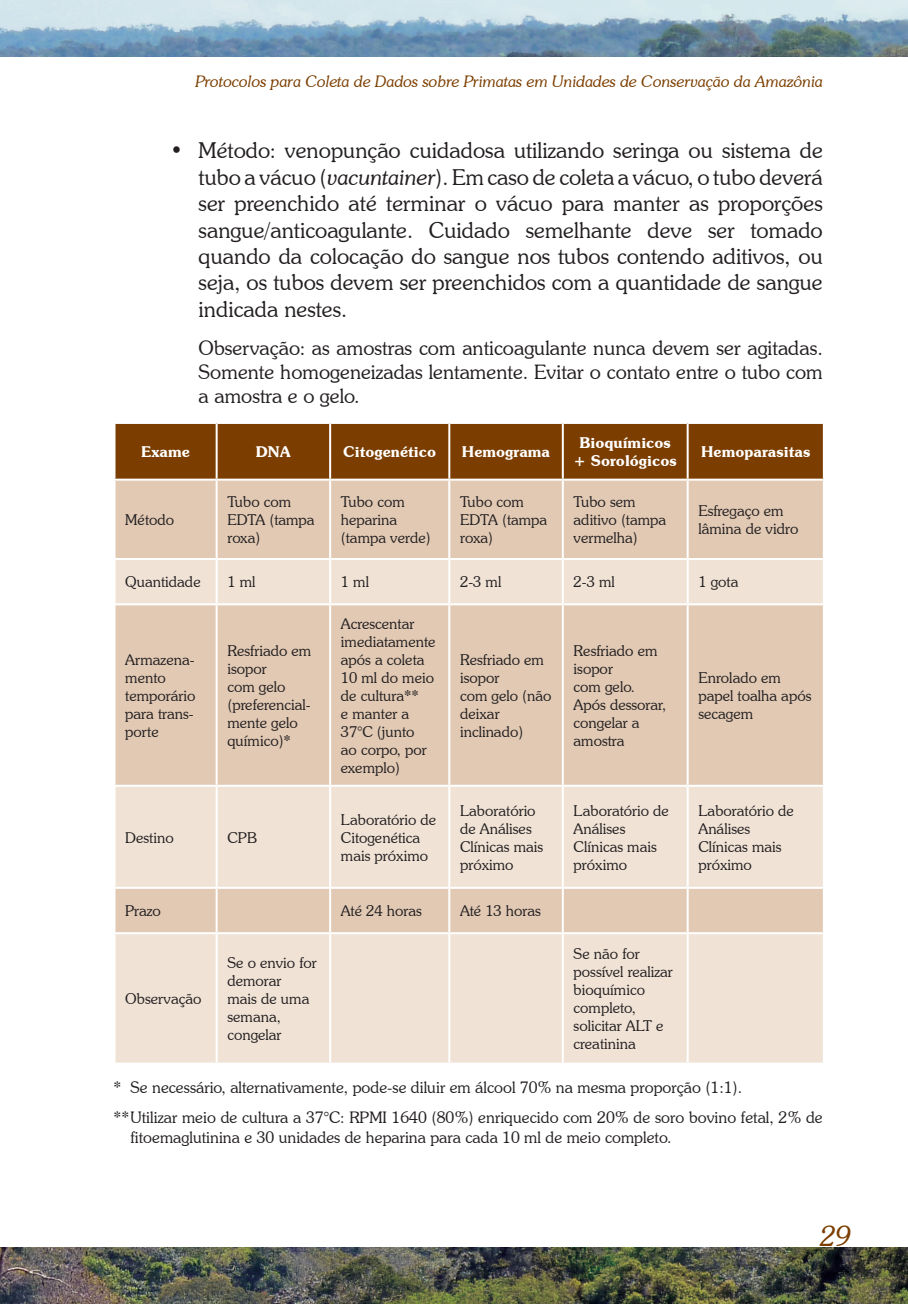
<style>
.page{position:relative;width:908px;height:1304px;background:#fff}
.page>*{position:absolute;margin:0;border:0;box-sizing:border-box;transform-origin:0 0}
.t1{font:italic 300 28px "Souvenir IT Cby BT";color:#7c3e00}
.t2{font:300 22px/26.4px "Souvenir IT Cby BT";color:#231f20;text-align:justify}
.t3{font:300 20px/24px "Souvenir IT Cby BT";color:#231f20;text-align:justify}
.t4{font:300 16px/30.6px "Souvenir IT Cby BT";color:#231f20}
.t5{font:italic 300 16px "Souvenir IT Cby BT";color:#7c3e00}
.t6{font:300 15px/18px "Souvenir IT Cby BT";color:#231f20}
.t7{font:600 15px/18px "Souvenir IT Cby BT";color:#fff;text-align:center}
.s1{font-style:italic}
</style>
<div class="page">
<img style="left:0;top:0;width:907px;height:57px">
<img style="left:0;top:1247px;width:907px;height:57px">
<div style="left:115px;top:424px;width:707px;height:55px;background:#7c3e00"></div>
<div style="left:115px;top:481px;width:707px;height:77px;background:#e1c9b4"></div>
<svg style="left:115px;top:560px;width:707px;height:503px;background:#e9d7c7"></svg>
<hr style="left:215px;top:424px;width:2px;height:55px;background:#fff">
<hr style="left:329px;top:424px;width:2px;height:55px;background:#fff">
<hr style="left:448px;top:424px;width:2px;height:55px;background:#fff">
<hr style="left:561px;top:424px;width:2px;height:55px;background:#fff">
<hr style="left:686px;top:424px;width:2px;height:55px;background:#fff">
<hr style="left:215px;top:481px;width:2px;height:77px;background:#fff">
<hr style="left:329px;top:481px;width:2px;height:77px;background:#fff">
<hr style="left:448px;top:481px;width:2px;height:77px;background:#fff">
<hr style="left:561px;top:481px;width:2px;height:77px;background:#fff">
<hr style="left:686px;top:481px;width:2px;height:77px;background:#fff">
<hr style="left:215px;top:560px;width:2px;height:43px;background:#fff">
<hr style="left:329px;top:560px;width:2px;height:43px;background:#fff">
<hr style="left:448px;top:560px;width:2px;height:43px;background:#fff">
<hr style="left:561px;top:560px;width:2px;height:43px;background:#fff">
<hr style="left:686px;top:560px;width:2px;height:43px;background:#fff">
<hr style="left:113px;top:603px;width:103px;height:2px;background:#fff">
<hr style="left:216px;top:603px;width:114px;height:2px;background:#fff">
<hr style="left:215px;top:605px;width:2px;height:180px;background:#fff">
<hr style="left:330px;top:603px;width:119px;height:2px;background:#fff">
<hr style="left:329px;top:605px;width:2px;height:180px;background:#fff">
<hr style="left:449px;top:603px;width:113px;height:2px;background:#fff">
<hr style="left:448px;top:605px;width:2px;height:180px;background:#fff">
<hr style="left:562px;top:603px;width:125px;height:2px;background:#fff">
<hr style="left:561px;top:605px;width:2px;height:180px;background:#fff">
<hr style="left:687px;top:603px;width:137px;height:2px;background:#fff">
<hr style="left:686px;top:605px;width:2px;height:180px;background:#fff">
<hr style="left:113px;top:785px;width:103px;height:2px;background:#fff">
<hr style="left:216px;top:785px;width:114px;height:2px;background:#fff">
<hr style="left:215px;top:787px;width:2px;height:100px;background:#fff">
<hr style="left:330px;top:785px;width:119px;height:2px;background:#fff">
<hr style="left:329px;top:787px;width:2px;height:100px;background:#fff">
<hr style="left:449px;top:785px;width:113px;height:2px;background:#fff">
<hr style="left:448px;top:787px;width:2px;height:100px;background:#fff">
<hr style="left:562px;top:785px;width:125px;height:2px;background:#fff">
<hr style="left:561px;top:787px;width:2px;height:100px;background:#fff">
<hr style="left:687px;top:785px;width:137px;height:2px;background:#fff">
<hr style="left:686px;top:787px;width:2px;height:100px;background:#fff">
<hr style="left:113px;top:887px;width:103px;height:2px;background:#fff">
<hr style="left:216px;top:887px;width:114px;height:2px;background:#fff">
<hr style="left:215px;top:889px;width:2px;height:43px;background:#fff">
<hr style="left:330px;top:887px;width:119px;height:2px;background:#fff">
<hr style="left:329px;top:889px;width:2px;height:43px;background:#fff">
<hr style="left:449px;top:887px;width:113px;height:2px;background:#fff">
<hr style="left:448px;top:889px;width:2px;height:43px;background:#fff">
<hr style="left:562px;top:887px;width:125px;height:2px;background:#fff">
<hr style="left:561px;top:889px;width:2px;height:43px;background:#fff">
<hr style="left:687px;top:887px;width:137px;height:2px;background:#fff">
<hr style="left:686px;top:889px;width:2px;height:43px;background:#fff">
<hr style="left:113px;top:932px;width:103px;height:2px;background:#fff">
<hr style="left:216px;top:932px;width:114px;height:2px;background:#fff">
<hr style="left:215px;top:934px;width:2px;height:129px;background:#fff">
<hr style="left:330px;top:932px;width:119px;height:2px;background:#fff">
<hr style="left:329px;top:934px;width:2px;height:129px;background:#fff">
<hr style="left:449px;top:932px;width:113px;height:2px;background:#fff">
<hr style="left:448px;top:934px;width:2px;height:129px;background:#fff">
<hr style="left:562px;top:932px;width:125px;height:2px;background:#fff">
<hr style="left:561px;top:934px;width:2px;height:129px;background:#fff">
<hr style="left:687px;top:932px;width:137px;height:2px;background:#fff">
<hr style="left:686px;top:934px;width:2px;height:129px;background:#fff">
<p class="t5" style="left:195px;top:72px;width:628px">Protocolos para Coleta de Dados sobre Primatas em Unidades de Conservação da Amazônia</p>
<p class="t2" style="left:198px;top:137px;width:625px;text-indent:-28px">• Método: venopunção cuidadosa utilizando seringa ou sistema de tubo a vácuo (<span class="s1">vacuntainer</span>). Em caso de coleta a vácuo, o tubo deverá ser preenchido até terminar o vácuo para manter as proporções sangue/anticoagulante. Cuidado semelhante deve ser tomado quando da colocação do sangue nos tubos contendo aditivos, ou seja, os tubos devem ser preenchidos com a quantidade de sangue indicada nestes.</p>
<h3 class="t3" style="left:198px;top:335px;width:625px">Observação: as amostras com anticoagulante nunca devem ser agitadas.<br>Somente homogeneizadas lentamente. Evitar o contato entre o tubo com a amostra e o gelo.</h3>
<p class="t7" style="left:141px;top:442px;width:50px">Exame</p>
<p class="t7" style="left:256px;top:442px;width:37px">DNA</p>
<p class="t7" style="left:343px;top:442px;width:94px">Citogenético</p>
<p class="t7" style="left:462px;top:442px;width:90px">Hemograma</p>
<p class="t7" style="left:573px;top:433px;width:105px">Bioquímicos + Sorológicos</p>
<p class="t7" style="left:700px;top:442px;width:111px">Hemoparasitas</p>
<p class="t6" style="left:125px;top:511px;width:50px">Método</p>
<p class="t6" style="left:227px;top:493px;width:89px">Tubo com<br>EDTA (tampa roxa)</p>
<p class="t6" style="left:341px;top:493px;width:91px">Tubo com heparina (tampa verde)</p>
<p class="t6" style="left:460px;top:493px;width:89px">Tubo com<br>EDTA (tampa roxa)</p>
<p class="t6" style="left:573px;top:493px;width:94px">Tubo sem aditivo (tampa vermelha)</p>
<p class="t6" style="left:698px;top:502px;width:101px">Esfregaço em lâmina de vidro</p>
<p class="t6" style="left:125px;top:573px;width:77px">Quantidade</p>
<p class="t6" style="left:227px;top:573px;width:30px">1 ml</p>
<p class="t6" style="left:341px;top:573px;width:30px">1 ml</p>
<p class="t6" style="left:460px;top:573px;width:43px">2-3 ml</p>
<p class="t6" style="left:573px;top:573px;width:43px">2-3 ml</p>
<p class="t6" style="left:698px;top:573px;width:41px">1 gota</p>
<p class="t6" style="left:125px;top:650px;width:72px">Armazena&shy;mento temporário para trans&shy;porte</p>
<p class="t6" style="left:227px;top:641px;width:85px">Resfriado em isopor<br>com gelo (preferencial&shy;mente gelo químico)*</p>
<p class="t6" style="left:125px;top:828px;width:50px">Destino</p>
<p class="t6" style="left:227px;top:828px;width:31px">CPB</p>
<p class="t6" style="left:341px;top:614px;width:96px">Acrescentar imediatamente após a coleta<br>10 ml do meio de cultura**<br>e manter a<br>37°C (junto<br>ao corpo, por exemplo)</p>
<p class="t6" style="left:460px;top:650px;width:93px">Resfriado em isopor<br>com gelo (não deixar inclinado)</p>
<p class="t6" style="left:573px;top:641px;width:94px">Resfriado em isopor<br>com gelo.<br>Após dessorar, congelar a amostra</p>
<p class="t6" style="left:698px;top:668px;width:114px">Enrolado em papel toalha após secagem</p>
<p class="t6" style="left:341px;top:810px;width:97px">Laboratório de<br>Citogenética mais próximo</p>
<p class="t6" style="left:460px;top:801px;width:85px">Laboratório de Análises<br>Clínicas mais próximo</p>
<p class="t6" style="left:573px;top:801px;width:97px">Laboratório de<br>Análises<br>Clínicas mais próximo</p>
<p class="t6" style="left:698px;top:801px;width:97px">Laboratório de<br>Análises<br>Clínicas mais próximo</p>
<p class="t6" style="left:125px;top:902px;width:37px">Prazo</p>
<p class="t6" style="left:341px;top:902px;width:82px">Até 24 horas</p>
<p class="t6" style="left:460px;top:902px;width:82px">Até 13 horas</p>
<p class="t6" style="left:227px;top:954px;width:91px">Se o envio for demorar<br>mais de uma semana, congelar</p>
<p class="t6" style="left:573px;top:945px;width:101px">Se não for possível realizar bioquímico completo, solicitar ALT e creatinina</p>
<p class="t4" style="left:113px;top:1072px;width:710px">* Se necessário, alternativamente, pode-se diluir em álcool 70% na mesma proporção (1:1).<br>**Utilizar meio de cultura a 37°C: RPMI 1640 (80%) enriquecido com 20% de soro bovino fetal, 2% de</p>
<p class="t4" style="left:130px;top:1121px;width:542px">fitoemaglutinina e 30 unidades de heparina para cada 10 ml de meio completo.</p>
<p class="t6" style="left:125px;top:990px;width:78px">Observação</p>
<h1 class="t1" style="left:820px;top:1219px;width:32px">29</h1>
</div>
